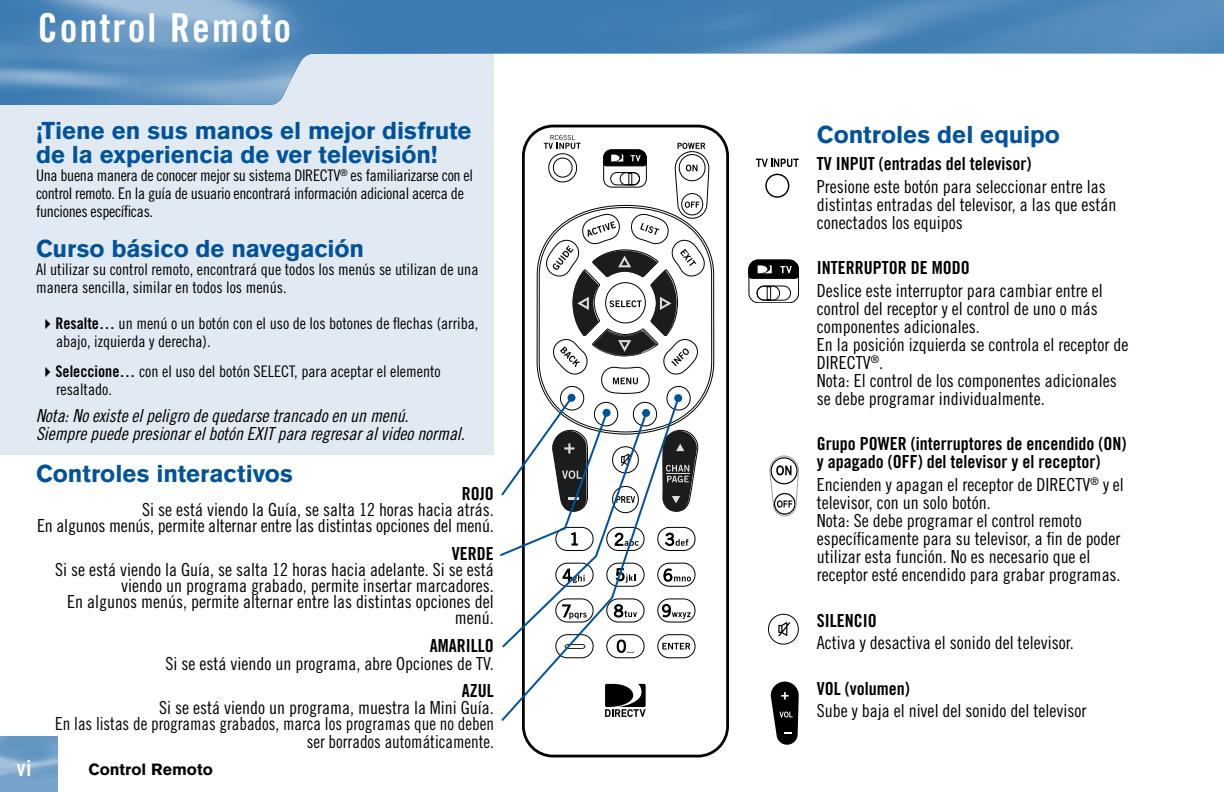
<style>
.page{position:relative;width:1224px;height:792px;background:#fff}
.page>*{position:absolute;margin:0;border:0;box-sizing:border-box;transform-origin:0 0}
.t1{font:40px "Trade Gothic LT Std Bd Cn 20";letter-spacing:.05em;color:#fff}
.t2{font:900 24px/24px "Akzidenz Grotesk";letter-spacing:-.005em;color:#00539b}
.t3{font:22px "Trade Gothic LT Std Bd Cn 20";color:#fff}
.t4{font:18px/18px "Trade Gothic LT Std Cn 18";color:#000}
.t5{font:18px/18px "Trade Gothic LT Std Bd Cn 20";color:#000}
.t6{font:18px/18px "Trade Gothic LT Std Cn 18 Obl";letter-spacing:-.005em;color:#000}
.t7{font:18px "Trade Gothic LT Std Cn 18";color:#000;scale:.95 1}
.t8{font:16px/18px "Trade Gothic LT Std Cn 18";color:#000}
.t9{font:16px/18px "Trade Gothic LT Std Cn 18";letter-spacing:-.02em;color:#000}
.t10{font:900 16px "Akzidenz Grotesk";color:#000}
.s1{font-family:"Trade Gothic LT Std Bd Cn 20"}
</style>
<div class="page">
<div style="left:0;top:0;width:494px;height:455px;background:#e1eaf3"></div>
<svg style="left:756px;top:159px;width:43px;height:8px"></svg>
<div style="left:765px;top:174px;width:24px;height:24px;border:1px solid #000;border-radius:50%"></div>
<div style="left:757px;top:286px;width:34px;height:15px;border:1px solid #000;border-radius:7px"></div>
<div style="left:749px;top:260px;width:50px;height:43px;border:1px solid #000;border-radius:9px"></div>
<svg style="left:756px;top:285px;width:24px;height:16px"></svg>
<svg style="left:748px;top:260px;width:51px;height:19px"></svg>
<svg style="left:769px;top:456px;width:30px;height:60px"></svg>
<svg style="left:768px;top:614px;width:31px;height:31px"></svg>
<svg style="left:771px;top:682px;width:28px;height:63px"></svg>
<div style="left:522px;top:125px;width:207px;height:632px;border:3px solid #000;border-radius:30px"></div>
<svg style="left:603px;top:165px;width:107px;height:493px"></svg>
<svg style="left:537px;top:205px;width:177px;height:229px"></svg>
<svg style="left:681px;top:532px;width:7px;height:14px"></svg>
<svg style="left:681px;top:568px;width:10px;height:14px"></svg>
<svg style="left:681px;top:604px;width:10px;height:15px"></svg>
<svg style="left:675px;top:143px;width:34px;height:76px"></svg>
<svg style="left:588px;top:221px;width:28px;height:16px"></svg>
<svg style="left:640px;top:223px;width:19px;height:12px"></svg>
<svg style="left:613px;top:378px;width:25px;height:6px"></svg>
<svg style="left:681px;top:643px;width:9px;height:6px"></svg>
<svg style="left:544px;top:135px;width:37px;height:48px"></svg>
<svg style="left:552px;top:245px;width:144px;height:122px"></svg>
<svg style="left:681px;top:428px;width:17px;height:85px"></svg>
<div style="left:610px;top:172px;width:30px;height:13px;border:1px solid #000;border-radius:6px"></div>
<div style="left:604px;top:150px;width:43px;height:37px;border:1px solid #000;border-radius:8px"></div>
<svg style="left:619px;top:172px;width:21px;height:14px"></svg>
<svg style="left:602px;top:150px;width:45px;height:16px"></svg>
<svg style="left:500px;top:396px;width:181px;height:327px"></svg>
<div style="left:674px;top:394px;width:8px;height:8px;background:#00539b;border-radius:50%"></div>
<img style="left:0;top:736px;width:58px;height:56px">
<img style="left:0;top:0;width:1224px;height:105px">
<h1 class="t1" style="left:38px;top:3px;width:255px">Control Remoto</h1>
<h2 class="t2" style="left:36px;top:118px;width:437px">¡Tiene en sus manos el mejor disfrute de la experiencia de ver televisión!</h2>
<p class="t9" style="left:36px;top:166px;width:439px">Una buena manera de conocer mejor su sistema DIRECTV<sup>®</sup> es familiarizarse con el control remoto. En la guía de usuario encontrará información adicional acerca de funciones específicas.</p>
<h2 class="t2" style="left:36px;top:236px;width:330px">Curso básico de navegación</h2>
<p class="t8" style="left:36px;top:260px;width:444px">Al utilizar su control remoto, encontrará que todos los menús se utilizan de una manera sencilla, similar en todos los menús.</p>
<p class="t8" style="left:56px;top:314px;width:424px;text-indent:-16px">✔<span class="s1">Resalte…</span> un menú o un botón con el uso de los botones de flechas (arriba, abajo, izquierda y derecha).</p>
<p class="t8" style="left:56px;top:362px;width:386px;text-indent:-16px">✔<span class="s1">Seleccione…</span> con el uso del botón SELECT, para aceptar el elemento resaltado.</p>
<p class="t6" style="left:36px;top:407px;width:430px">Nota: No existe el peligro de quedarse trancado en un menú.<br>Siempre puede presionar el botón EXIT para regresar al video normal.</p>
<h2 class="t2" style="left:36px;top:461px;width:259px">Controles interactivos</h2>
<p class="t5" style="left:462px;top:485px;width:34px">ROJO</p>
<p class="t4" style="left:37px;top:502px;width:458px;line-height:16px;text-align:right">Si se está viendo la Guía, se salta 12 horas hacia atrás.<br>En algunos menús, permite alternar entre las distintas opciones del menú.</p>
<p class="t5" style="left:452px;top:544px;width:43px">VERDE</p>
<p class="t4" style="left:55px;top:562px;width:440px;line-height:16px;text-align:right">Si se está viendo la Guía, se salta 12 horas hacia adelante. Si se está viendo un programa grabado, permite insertar marcadores.<br>En algunos menús, permite alternar entre las distintas opciones del menú.</p>
<p class="t5" style="left:430px;top:636px;width:65px">AMARILLO</p>
<p class="t4" style="left:165px;top:654px;width:330px">Si se está viendo un programa, abre Opciones de TV.</p>
<p class="t5" style="left:462px;top:682px;width:33px">AZUL</p>
<p class="t4" style="left:55px;top:699px;width:440px;line-height:16px;text-align:right">Si se está viendo un programa, muestra la Mini Guía.<br>En las listas de programas grabados, marca los programas que no deben</p>
<p class="t7" style="left:307px;top:731px;width:198px">ser borrados automáticamente.</p>
<p class="t3" style="left:17px;top:755px;width:16px">vi</p>
<p class="t10" style="left:88px;top:760px;width:126px">Control Remoto</p>
<h2 class="t2" style="left:817px;top:122px;width:245px">Controles del equipo</h2>
<p class="t5" style="left:817px;top:154px;width:216px">TV INPUT (entradas del televisor)</p>
<p class="t4" style="left:817px;top:177px;width:301px">Presione este botón para seleccionar entre las distintas entradas del televisor, a las que están conectados los equipos</p>
<p class="t5" style="left:817px;top:259px;width:154px">INTERRUPTOR DE MODO</p>
<p class="t4" style="left:817px;top:281px;width:313px">Deslice este interruptor para cambiar entre el control del receptor y el control de uno o más componentes adicionales.<br>En la posición izquierda se controla el receptor de DIRECTV<sup>®</sup>.<br>Nota: El control de los componentes adicionales se debe programar individualmente.</p>
<p class="t5" style="left:817px;top:435px;width:311px">Grupo POWER (interruptores de encendido (ON) y apagado (OFF) del televisor y el receptor)</p>
<p class="t4" style="left:817px;top:475px;width:309px">Encienden y apagan el receptor de DIRECTV<sup>®</sup> y el televisor, con un solo botón.<br>Nota: Se debe programar el control remoto específicamente para su televisor, a fin de poder utilizar esta función. No es necesario que el receptor esté encendido para grabar programas.</p>
<p class="t5" style="left:817px;top:611px;width:61px">SILENCIO</p>
<p class="t4" style="left:817px;top:634px;width:258px">Activa y desactiva el sonido del televisor.</p>
<p class="t5" style="left:817px;top:679px;width:94px">VOL (volumen)</p>
<p class="t4" style="left:817px;top:702px;width:271px">Sube y baja el nivel del sonido del televisor</p>
</div>
